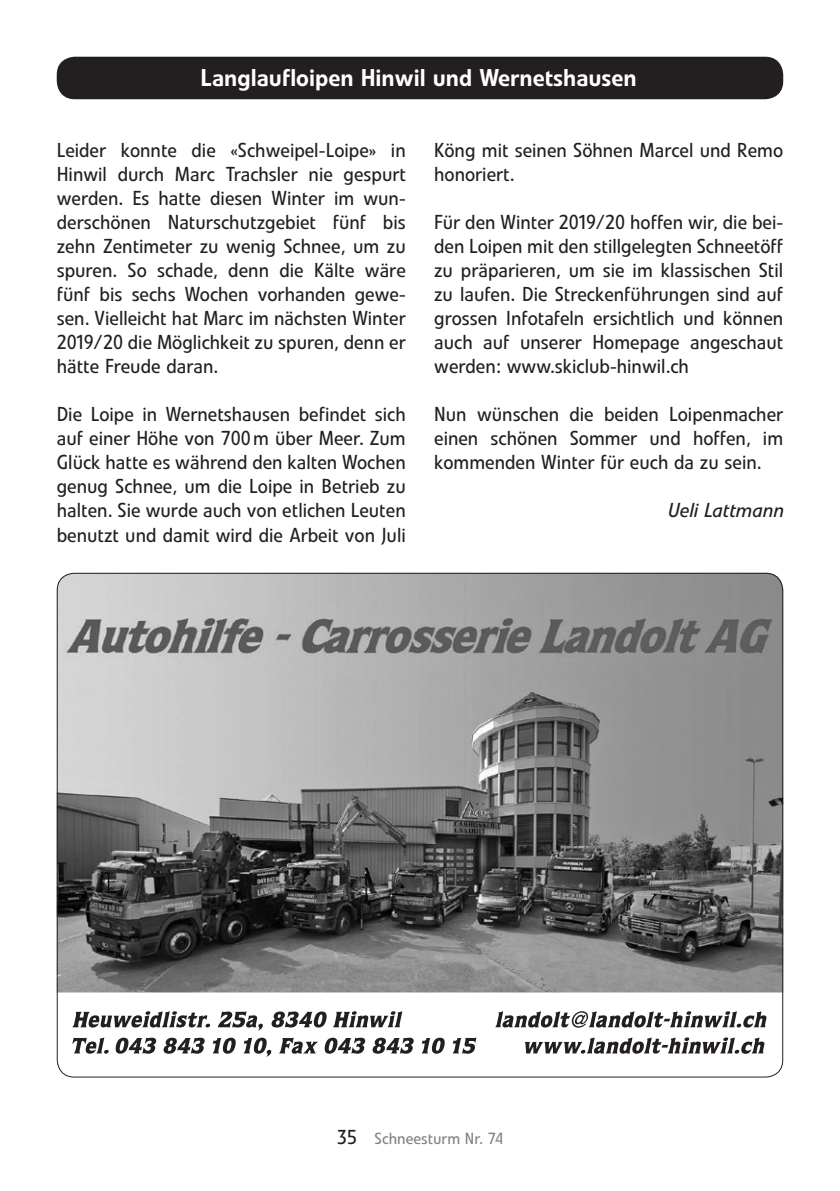
<style>
.page{position:relative;width:840px;height:1191px;background:#fff}
.page>*{position:absolute;margin:0;border:0;box-sizing:border-box;transform-origin:0 0}
.Titel{font:500 24px "Evo BQ";color:#fff}
.Grundschrift{font:20px/24px "Evo BQ";color:#231f20;text-align:justify}
.Autor{font:italic 20px "Evo BQ";color:#231f20}
.t1{font:16px "Evo BQ";color:#808285}
.s1{font-size:20px;color:#231f20}
</style>
<div class="page">
<div style="left:58px;top:58px;width:723px;height:40px;background:#231f20;border-radius:17px"></div>
<div style="left:57px;top:57px;width:725px;height:42px;border:2px solid #231f20;border-radius:17px"></div>
<img style="left:57px;top:573px;width:725px;height:419px">
<svg style="left:72px;top:1011px;width:694px;height:19px"></svg>
<svg style="left:72px;top:1037px;width:692px;height:19px"></svg>
<p class="Titel" style="left:200px;top:63px;width:437px">Langlaufloipen Hinwil und Wernetshausen</p>
<p class="Grundschrift" style="left:57px;top:139px;width:350px">Leider konnte die «Schweipel-Loipe» in Hinwil durch Marc Trachsler nie gespurt werden. Es hatte diesen Winter im wun&shy;derschönen Naturschutzgebiet fünf bis zehn Zentimeter zu wenig Schnee, um zu spuren. So schade, denn die Kälte wäre fünf bis sechs Wochen vorhanden gewe&shy;sen. Vielleicht hat Marc im nächsten Winter 2019/20 die Möglichkeit zu spuren, denn er hätte Freude daran.</p>
<p class="Grundschrift" style="left:57px;top:403px;width:350px">Die Loipe in Wernetshausen befindet sich auf einer Höhe von 700m über Meer. Zum Glück hatte es während den kalten Wochen genug Schnee, um die Loipe in Betrieb zu halten. Sie wurde auch von etlichen Leuten benutzt und damit wird die Arbeit von Juli</p>
<p class="Grundschrift" style="left:434px;top:139px;width:350px">Köng mit seinen Söhnen Marcel und Remo honoriert.</p>
<p class="Grundschrift" style="left:434px;top:211px;width:350px">Für den Winter 2019/20 hoffen wir, die bei&shy;den Loipen mit den stillgelegten Schneetöff zu präparieren, um sie im klassischen Stil zu laufen. Die Streckenführungen sind auf grossen Infotafeln ersichtlich und können auch auf unserer Homepage angeschaut werden: www.skiclub-hinwil.ch</p>
<p class="Grundschrift" style="left:434px;top:403px;width:350px">Nun wünschen die beiden Loipenmacher einen schönen Sommer und hoffen, im kommenden Winter für euch da zu sein.</p>
<p class="Autor" style="left:666px;top:499px;width:118px">Ueli Lattmann</p>
<p class="t1" style="left:336px;top:1128px;width:168px"><span class="s1">35</span> Schneesturm Nr. 74</p>
</div>
